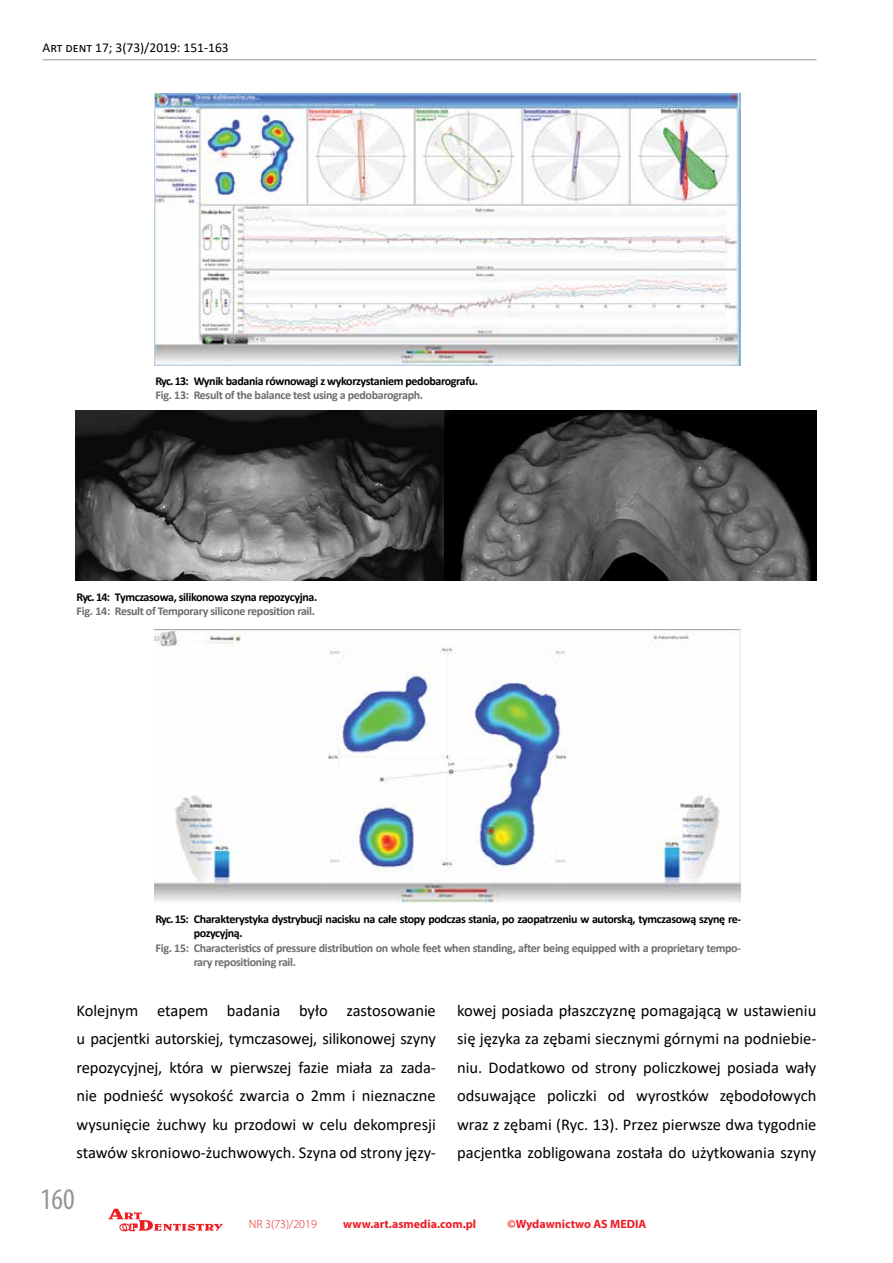
<style>
.page{position:relative;width:893px;height:1263px;background:#fff}
.page>*{position:absolute;margin:0;border:0;box-sizing:border-box;transform-origin:0 0}
.t1{font:condensed 30px "Myriad Pro";color:#939598}
.t2{font:16.5px/28.5px "Calibri";color:#000;text-align:justify}
.t3{font:13.5px "Calibri";color:#000}
.t4{font:700 12px/14.4px "Calibri";letter-spacing:-.03em;color:#6d6e71}
.t5{font:700 12px/14.4px "Calibri";letter-spacing:-.03em;color:#000}
.t6{font:700 12px "Myriad Pro";color:#ed1d24}
.t7{font:300 12px "Myriad Pro";color:#ed1d24}
</style>
<div class="page">
<svg style="left:109px;top:1209px;width:114px;height:22px"></svg>
<hr style="left:43px;top:59px;width:773px;height:1px;background:#939598">
<img style="left:154px;top:94px;width:587px;height:271px">
<img style="left:75px;top:410px;width:369px;height:170px">
<img style="left:444px;top:410px;width:372px;height:170px">
<img style="left:154px;top:630px;width:587px;height:272px">
<p class="t3" style="left:43px;top:39px;width:188px">Art dent 17; 3(73)/2019: 151-163</p>
<p class="t5" style="left:155px;top:373px;width:324px">Ryc. 13: Wynik badania równowagi z wykorzystaniem pedobarografu.</p>
<p class="t4" style="left:155px;top:388px;width:269px">Fig. 13: Result of the balance test using a pedobarograph.</p>
<p class="t5" style="left:77px;top:589px;width:242px">Ryc. 14: Tymczasowa, silikonowa szyna repozycyjna.</p>
<p class="t4" style="left:77px;top:604px;width:240px">Fig. 14: Result of Temporary silicone reposition rail.</p>
<p class="t5" style="left:194px;top:911px;width:549px;text-indent:-38px">Ryc. 15: Charakterystyka dystrybucji nacisku na całe stopy podczas stania, po zaopatrzeniu w autorską, tymczasową szynę re&shy;pozycyjną.</p>
<p class="t4" style="left:194px;top:940px;width:549px;text-indent:-38px">Fig. 15: Characteristics of pressure distribution on whole feet when standing, after being equipped with a proprietary tempo&shy;rary repositioning rail.</p>
<p class="t2" style="left:457px;top:996px;width:361px">kowej posiada płaszczyznę pomagającą w ustawieniu się języka za zębami siecznymi górnymi na podniebie&shy;niu. Dodatkowo od strony policzkowej posiada wały odsuwające policzki od wyrostków zębodołowych wraz z zębami (Ryc. 13). Przez pierwsze dwa tygodnie pacjentka zobligowana została do użytkowania szyny</p>
<p class="t2" style="left:77px;top:996px;width:361px">Kolejnym etapem badania było zastosowanie u pacjentki autorskiej, tymczasowej, silikonowej szyny repozycyjnej, która w pierwszej fazie miała za zada&shy;nie podnieść wysokość zwarcia o 2mm i nieznaczne wysunięcie żuchwy ku przodowi w celu dekompresji stawów skroniowo-żuchwowych. Szyna od strony języ-</p>
<h1 class="t1" style="left:40px;top:1181px;width:36px">160</h1>
<p class="t7" style="left:249px;top:1216px;width:69px">NR 3(73)/2019</p>
<p class="t6" style="left:343px;top:1216px;width:135px">www.art.asmedia.com.pl</p>
<p class="t6" style="left:508px;top:1216px;width:140px">©Wydawnictwo AS MEDIA</p>
</div>
